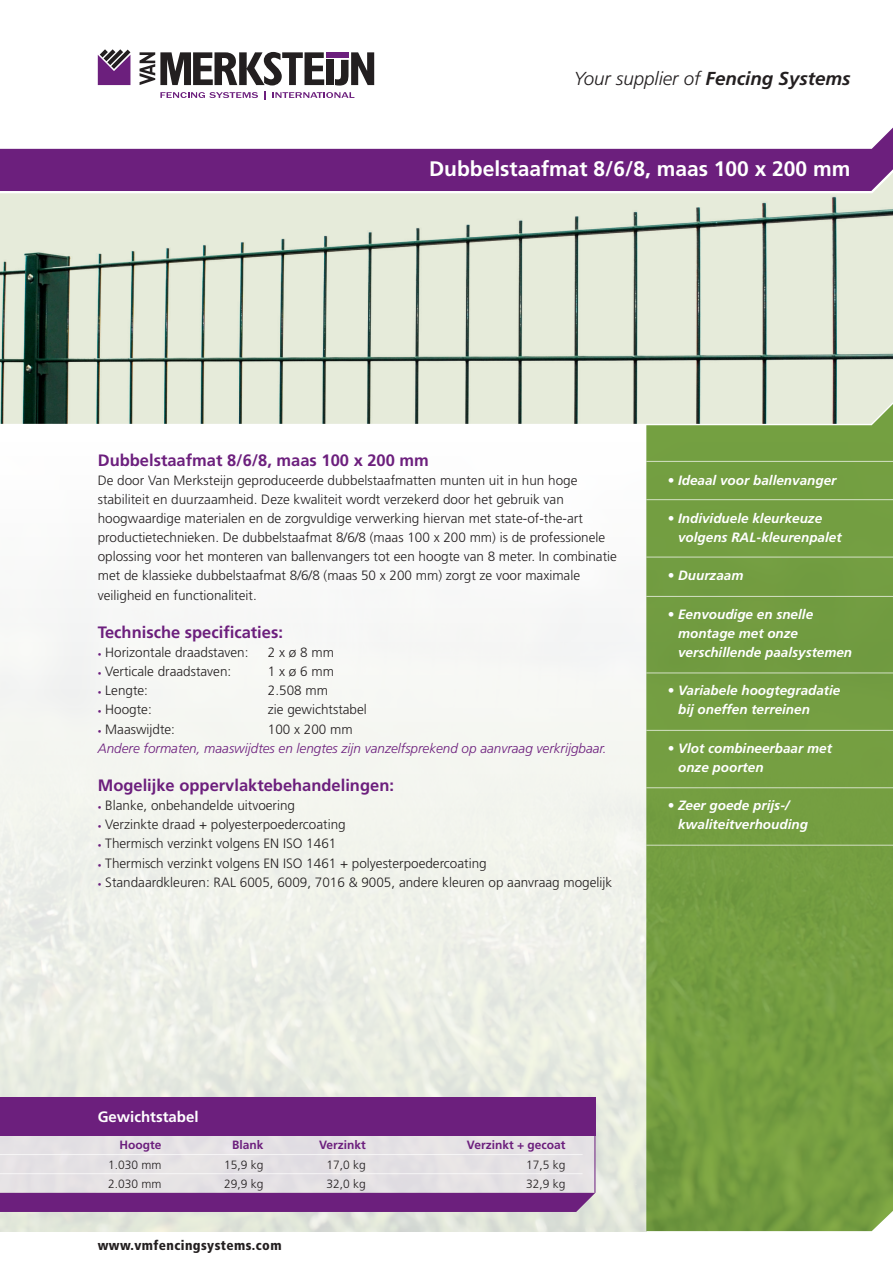
<style>
.page{position:relative;width:893px;height:1263px;background:#fff}
.page>*{position:absolute;margin:0;border:0;box-sizing:border-box;transform-origin:0 0}
._1__kop{font:700 21px "Frutiger LT Std";color:#fff}
.t1{font:italic 300 18.75px "Frutiger LT Std";color:#231f20}
._2__titel{font:700 16.5px "Frutiger LT Std";color:#6c1f7d}
._6__tabel_titel{font:700 15px "Frutiger LT Std";color:#fff}
._3__body{font:300 13.5px/19.2px "Frutiger LT Std";color:#231f20}
._5__inhoud{font:italic 700 13.5px/19.2px "Frutiger LT Std";color:#fff}
._4__body_voorwaarden{font:italic 300 13.5px "Frutiger LT Std";color:#6c1f7d}
.t2{font:900 condensed 13.5px "Frutiger LT Std";letter-spacing:.03em;color:#231f20}
._8__tabel_body{font:300 12px "Frutiger LT Std";color:#231f20}
._7__tabel_kop{font:700 12px "Frutiger LT Std";color:#6c1f7d}
.s1{font-weight:700}
.s2{font-size:7.5px;color:#6c1f7d}
</style>
<div class="page">
<img style="left:0;top:194px;width:893px;height:194px">
<svg style="left:160px;top:92px;width:98px;height:6px"></svg>
<svg style="left:264px;top:91px;width:2px;height:9px"></svg>
<svg style="left:272px;top:92px;width:82px;height:6px"></svg>
<div style="left:326px;top:52px;width:22px;height:6px;background:#6c1f7d"></div>
<div style="left:326px;top:60px;width:7px;height:25px;background:#231f20"></div>
<svg style="left:335px;top:52px;width:39px;height:34px"></svg>
<svg style="left:140px;top:52px;width:184px;height:33px"></svg>
<svg style="left:98px;top:49px;width:32px;height:36px"></svg>
<svg style="left:0;top:127px;width:893px;height:28px"></svg>
<svg style="left:0;top:388px;width:893px;height:36px;background:#cad2c2"></svg>
<svg style="left:0;top:155px;width:893px;height:39px;background:#773186"></svg>
<img style="left:646px;top:391px;width:247px;height:840px">
<hr style="left:646px;top:461px;width:247px;height:1px;background:#fff">
<hr style="left:646px;top:499px;width:247px;height:1px;background:#fff">
<hr style="left:646px;top:557px;width:247px;height:1px;background:#fff">
<div style="left:0;top:1135px;width:595px;height:58px;background:#e5e1e5"></div>
<div style="left:0;top:1097px;width:595px;height:38px;background:#6c1f7d"></div>
<hr style="left:595px;top:1097px;width:1px;height:96px;background:#6c1f7d">
<div style="left:0;top:1193px;width:595px;height:19px;background:#6c1f7d"></div>
<hr style="left:0;top:1154px;width:583px;height:1px;background:#fff">
<hr style="left:0;top:1173px;width:583px;height:1px;background:#fff">
<hr style="left:646px;top:596px;width:247px;height:1px;background:#fff">
<hr style="left:646px;top:673px;width:247px;height:1px;background:#fff">
<hr style="left:646px;top:730px;width:247px;height:1px;background:#fff">
<hr style="left:646px;top:787px;width:247px;height:1px;background:#fff">
<hr style="left:646px;top:845px;width:247px;height:1px;background:#fff">
<h2 class="t1" style="left:574px;top:68px;width:278px">Your supplier of <span class="s1">Fencing Systems</span></h2>
<p class="_1__kop" style="left:429px;top:156px;width:423px">Dubbelstaafmat 8/6/8, maas 100 x 200 mm</p>
<p class="_2__titel" style="left:98px;top:450px;width:333px">Dubbelstaafmat 8/6/8, maas 100 x 200 mm</p>
<p class="_3__body" style="left:98px;top:471px;width:521px">De door Van Merksteijn geproduceerde dubbelstaafmatten munten uit in hun hoge stabiliteit en duurzaamheid. Deze kwaliteit wordt verzekerd door het gebruik van hoogwaardige materialen en de zorgvuldige verwerking hiervan met state-of-the-art productietechnieken. De dubbelstaafmat 8/6/8 (maas 100 x 200 mm) is de professionele oplossing voor het monteren van ballenvangers tot een hoogte van 8 meter. In combinatie met de klassieke dubbelstaafmat 8/6/8 (maas 50 x 200 mm) zorgt ze voor maximale veiligheid en functionaliteit.</p>
<p class="_2__titel" style="left:98px;top:622px;width:187px">Technische specificaties:</p>
<p class="_3__body" style="left:98px;top:643px;width:152px"><span class="s2">•</span> Horizontale draadstaven:</p>
<p class="_3__body" style="left:268px;top:643px;width:68px">2 x ø 8 mm</p>
<p class="_3__body" style="left:98px;top:662px;width:135px"><span class="s2">•</span> Verticale draadstaven:</p>
<p class="_3__body" style="left:268px;top:662px;width:68px">1 x ø 6 mm</p>
<p class="_3__body" style="left:98px;top:681px;width:52px"><span class="s2">•</span> Lengte:</p>
<p class="_3__body" style="left:268px;top:681px;width:62px">2.508 mm</p>
<p class="_3__body" style="left:98px;top:700px;width:56px"><span class="s2">•</span> Hoogte:</p>
<p class="_3__body" style="left:268px;top:700px;width:100px">zie gewichtstabel</p>
<p class="_3__body" style="left:98px;top:719px;width:79px"><span class="s2">•</span> Maaswijdte:</p>
<p class="_3__body" style="left:268px;top:719px;width:86px">100 x 200 mm</p>
<p class="_4__body_voorwaarden" style="left:98px;top:740px;width:510px">Andere formaten, maaswijdtes en lengtes zijn vanzelfsprekend op aanvraag verkrijgbaar.</p>
<p class="_2__titel" style="left:98px;top:775px;width:298px">Mogelijke oppervlaktebehandelingen:</p>
<p class="_3__body" style="left:98px;top:796px;width:199px"><span class="s2">•</span> Blanke, onbehandelde uitvoering</p>
<p class="_3__body" style="left:98px;top:815px;width:249px"><span class="s2">•</span> Verzinkte draad + polyesterpoedercoating</p>
<p class="_3__body" style="left:98px;top:834px;width:240px"><span class="s2">•</span> Thermisch verzinkt volgens EN ISO 1461</p>
<p class="_3__body" style="left:98px;top:853px;width:390px"><span class="s2">•</span> Thermisch verzinkt volgens EN ISO 1461 + polyesterpoedercoating</p>
<p class="_3__body" style="left:98px;top:872px;width:516px"><span class="s2">•</span> Standaardkleuren: RAL 6005, 6009, 7016 &amp; 9005, andere kleuren op aanvraag mogelijk</p>
<p class="_5__inhoud" style="left:668px;top:471px;width:170px">• Ideaal voor ballenvanger</p>
<p class="_5__inhoud" style="left:678px;top:509px;width:165px;text-indent:-11px">• Individuele kleurkeuze volgens RAL-kleurenpalet</p>
<p class="_5__inhoud" style="left:668px;top:566px;width:77px">• Duurzaam</p>
<p class="_5__inhoud" style="left:678px;top:604px;width:176px;text-indent:-11px">• Eenvoudige en snelle montage met onze verschillende paalsystemen</p>
<p class="_5__inhoud" style="left:678px;top:681px;width:164px;text-indent:-11px">• Variabele hoogtegradatie bij oneffen terreinen</p>
<p class="_5__inhoud" style="left:678px;top:738px;width:155px;text-indent:-11px">• Vlot combineerbaar met onze poorten</p>
<p class="_5__inhoud" style="left:678px;top:796px;width:131px;text-indent:-11px">• Zeer goede prijs-/ kwaliteitverhouding</p>
<p class="_6__tabel_titel" style="left:98px;top:1108px;width:102px">Gewichtstabel</p>
<p class="_7__tabel_kop" style="left:120px;top:1138px;width:43px">Hoogte</p>
<p class="_7__tabel_kop" style="left:232px;top:1138px;width:33px">Blank</p>
<p class="_7__tabel_kop" style="left:319px;top:1138px;width:48px">Verzinkt</p>
<p class="_7__tabel_kop" style="left:467px;top:1138px;width:100px">Verzinkt + gecoat</p>
<p class="_8__tabel_body" style="left:108px;top:1158px;width:55px">1.030 mm</p>
<p class="_8__tabel_body" style="left:224px;top:1158px;width:41px">15,9 kg</p>
<p class="_8__tabel_body" style="left:326px;top:1158px;width:41px">17,0 kg</p>
<p class="_8__tabel_body" style="left:526px;top:1158px;width:41px">17,5 kg</p>
<p class="_8__tabel_body" style="left:108px;top:1177px;width:55px">2.030 mm</p>
<p class="_8__tabel_body" style="left:224px;top:1177px;width:41px">29,9 kg</p>
<p class="_8__tabel_body" style="left:326px;top:1177px;width:41px">32,0 kg</p>
<p class="_8__tabel_body" style="left:526px;top:1177px;width:41px">32,9 kg</p>
<p class="t2" style="left:98px;top:1237px;width:185px">www.vmfencingsystems.com</p>
</div>
